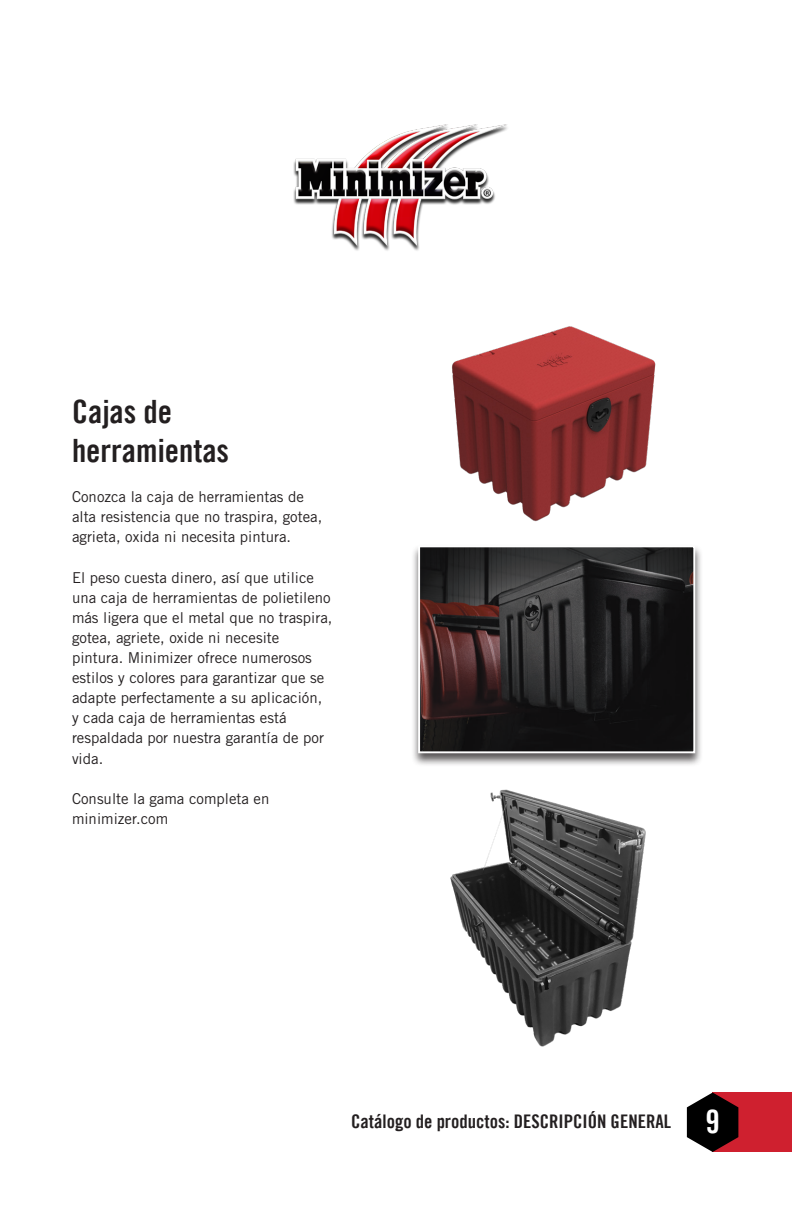
<style>
.page{position:relative;width:792px;height:1224px;background:#fff}
.page>*{position:absolute;margin:0;border:0;box-sizing:border-box;transform-origin:0 0}
.t1{font:32.2px/38.6px "Trade Gothic LT Bold Cond Twenty";color:#231f20}
.t2{font:32.2px "Trade Gothic LT Bold Cond Twenty";color:#fff}
.t3{font:18.8px "Trade Gothic LT Bold Cond Twenty";color:#231f20}
.t4{font:15px/20px "Trade Gothic LT Std";color:#231f20}
</style>
<div class="page">
<div style="left:713px;top:1093px;width:79px;height:59px;background:#cf202f"></div>
<svg style="left:687px;top:1093px;width:51px;height:59px"></svg>
<img style="left:293px;top:124px;width:214px;height:127px">
<div style="left:411px;top:544px;width:292px;height:223px;background:#231f20;opacity:.75"></div>
<img style="left:421px;top:548px;width:271px;height:202px">
<div style="left:418px;top:545px;width:277px;height:208px;border:2px solid #fff"></div>
<img style="left:450px;top:789px;width:196px;height:258px">
<img style="left:452px;top:326px;width:204px;height:196px">
<p class="t1" style="left:72px;top:392px;width:159px">Cajas de herramientas</p>
<p class="t4" style="left:72px;top:487px;width:252px">Conozca la caja de herramientas de alta resistencia que no traspira, gotea, agrieta, oxida ni necesita pintura.</p>
<p class="t4" style="left:72px;top:567px;width:262px">El peso cuesta dinero, así que utilice una caja de herramientas de polietileno más ligera que el metal que no traspira, gotea, agriete, oxide ni necesite pintura. Minimizer ofrece numerosos estilos y colores para garantizar que se adapte perfectamente a su aplicación, y cada caja de herramientas está respaldada por nuestra garantía de por vida.</p>
<p class="t4" style="left:72px;top:788px;width:199px">Consulte la gama completa en minimizer.com</p>
<p class="t3" style="left:351px;top:1110px;width:321px">Catálogo de productos: DESCRIPCIÓN GENERAL</p>
<p class="t2" style="left:705px;top:1102px;width:16px">9</p>
</div>
